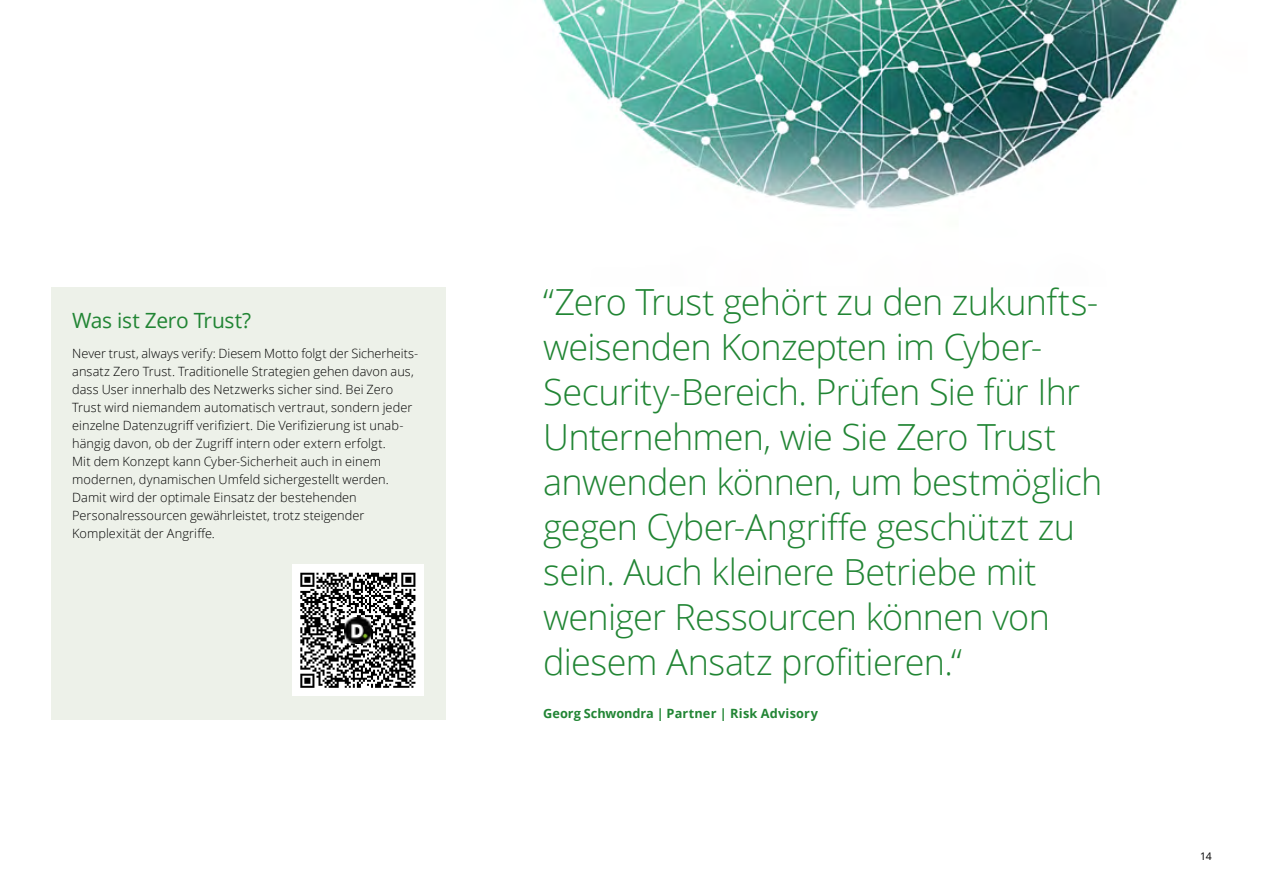
<style>
.page{position:relative;width:1263px;height:893px;background:#fff}
.page>*{position:absolute;margin:0;border:0;box-sizing:border-box;transform-origin:0 0}
.t1{font:300 36px/45px "Open Sans";letter-spacing:-.02em;color:#218534}
.t2{font:21px "Open Sans";letter-spacing:-.015em;color:#218534}
.t3{font:300 12.75px/18px "Open Sans";color:#000}
.t4{font:700 12.75px "Open Sans";letter-spacing:.01em;color:#218534}
.t5{font:10.5px "Open Sans";color:#000}
</style>
<div class="page">
<img style="left:445px;top:0;width:733px;height:355px">
<div style="left:51px;top:287px;width:394px;height:432px;background:#edf1e9"></div>
<div style="left:292px;top:565px;width:131px;height:131px;background:#fff"></div>
<svg style="left:300px;top:573px;width:115px;height:115px"></svg>
<img style="left:345px;top:617px;width:26px;height:26px">
<h2 class="t2" style="left:72px;top:306px;width:180px">Was ist Zero Trust?</h2>
<p class="t3" style="left:72px;top:344px;width:347px">Never trust, always verify: Diesem Motto folgt der Sicherheits&shy;ansatz Zero Trust. Traditionelle Strategien gehen davon aus, dass User innerhalb des Netzwerks sicher sind. Bei Zero Trust wird niemandem automatisch vertraut, sondern jeder einzelne Datenzugriff verifiziert. Die Verifizierung ist unab&shy;hängig davon, ob der Zugriff intern oder extern erfolgt.<br>Mit dem Konzept kann Cyber-Sicherheit auch in einem modernen, dynamischen Umfeld sichergestellt werden.<br>Damit wird der optimale Einsatz der bestehenden Personalressourcen gewährleistet, trotz steigender Komplexität der Angriffe.</p>
<p class="t1" style="left:543px;top:278px;width:561px">“Zero Trust gehört zu den zukunfts&shy;weisenden Konzepten im Cyber-Security-Bereich. Prüfen Sie für Ihr Unternehmen, wie Sie Zero Trust anwenden können, um bestmöglich gegen Cyber-Angriffe geschützt zu sein. Auch kleinere Betriebe mit weniger Ressourcen können von diesem Ansatz profitieren.“</p>
<p class="t4" style="left:543px;top:704px;width:276px">Georg Schwondra | Partner | Risk Advisory</p>
<p class="t5" style="left:1200px;top:849px;width:13px">14</p>
</div>
